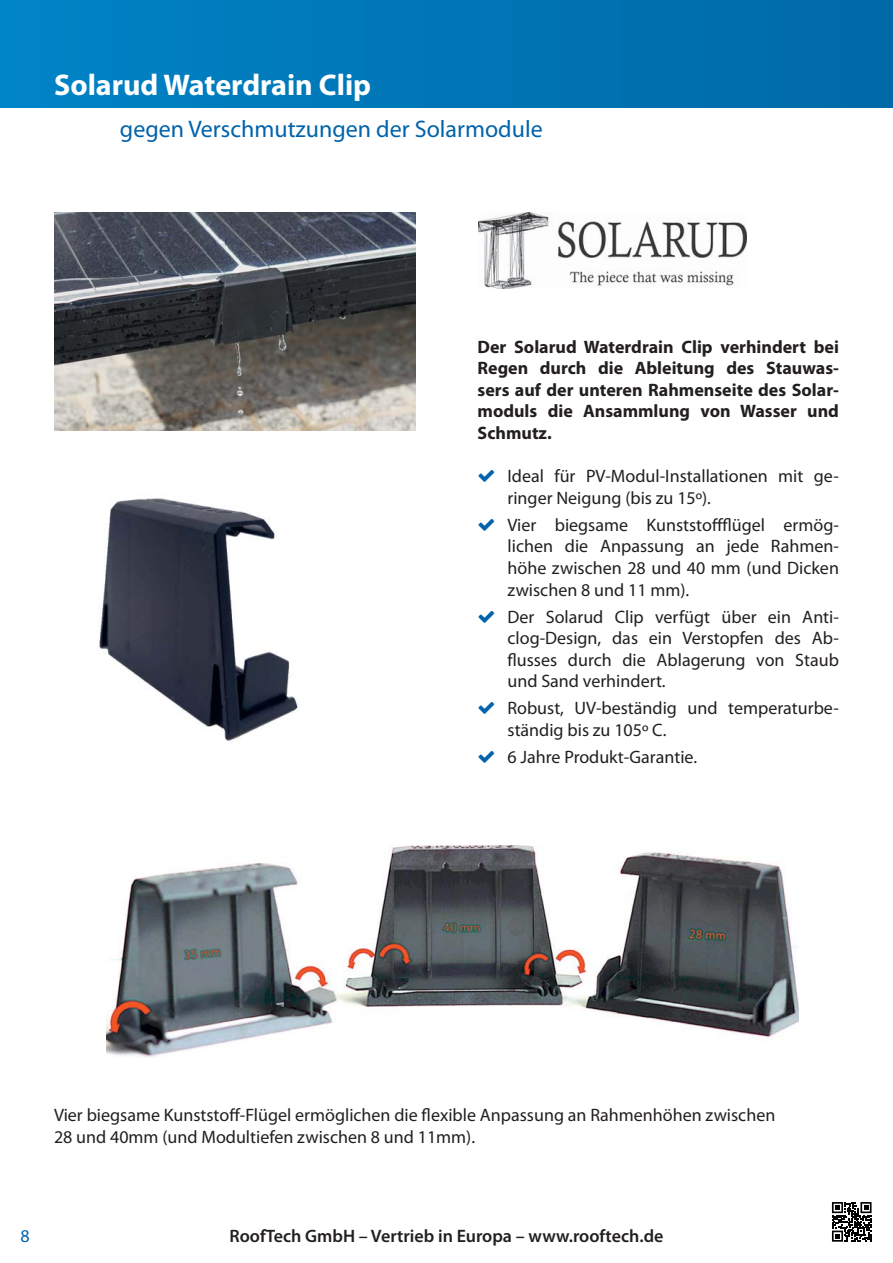
<style>
.page{position:relative;width:893px;height:1263px;background:#fff}
.page>*{position:absolute;margin:0;border:0;box-sizing:border-box;transform-origin:0 0}
.t1{font:700 30px "Myriad Pro";color:#fff}
.t2{font:24px "Myriad Pro";color:#0063ab}
.t3{font:18px/21.6px "Myriad Pro";color:#231f20}
.t4{font:700 18px/21.6px "Myriad Pro";color:#231f20;text-align:justify}
.t5{font:600 18px "Myriad Pro";color:#231f20}
.t6{font:18px "Myriad Pro";color:#0063ab}
</style>
<div class="page">
<div style="left:0;top:0;width:893px;height:107px;background:linear-gradient(to right,#0083c6,#0069a7)"></div>
<img style="left:54px;top:213px;width:361px;height:218px">
<img style="left:99px;top:498px;width:200px;height:243px">
<img style="left:106px;top:845px;width:692px;height:213px">
<img style="left:478px;top:212px;width:268px;height:77px">
<svg style="left:831px;top:1202px;width:41px;height:40px"></svg>
<svg style="left:832px;top:1202px;width:39px;height:40px"></svg>
<h1 class="t1" style="left:54px;top:73px;width:319px">Solarud Waterdrain Clip</h1>
<h2 class="t2" style="left:120px;top:120px;width:424px">gegen Verschmutzungen der Solarmodule</h2>
<p class="t4" style="left:478px;top:338px;width:363px">Der Solarud Waterdrain Clip verhindert bei Regen durch die Ableitung des Stauwas&shy;sers auf der unteren Rahmenseite des Solar&shy;moduls die Ansammlung von Wasser und Schmutz.</p>
<p class="t3" style="left:507px;top:467px;width:333px">Ideal für PV-Modul-Installationen mit ge&shy;ringer Neigung (bis zu 15º).</p>
<p class="t3" style="left:507px;top:516px;width:333px;text-align:justify">Vier biegsame Kunststoffflügel ermög&shy;lichen die Anpassung an jede Rahmen&shy;höhe zwischen 28 und 40 mm (und Dicken zwischen 8 und 11 mm).</p>
<p class="t3" style="left:507px;top:608px;width:333px;text-align:justify">Der Solarud Clip verfügt über ein Anti&shy;clog-Design, das ein Verstopfen des Ab&shy;flusses durch die Ablagerung von Staub und Sand verhindert.</p>
<p class="t3" style="left:507px;top:699px;width:333px">Robust, UV-beständig und temperaturbe&shy;ständig bis zu 105º C.</p>
<p class="t3" style="left:507px;top:748px;width:191px">6 Jahre Produkt-Garantie.</p>
<p class="t3" style="left:54px;top:1106px;width:723px">Vier biegsame Kunststoff-Flügel ermöglichen die flexible Anpassung an Rahmenhöhen zwischen<br>28 und 40mm (und Modultiefen zwischen 8 und 11mm).</p>
<p class="t6" style="left:21px;top:1229px;width:11px">8</p>
<p class="t5" style="left:229px;top:1229px;width:435px">RoofTech GmbH – Vertrieb in Europa – www.rooftech.de</p>
</div>
